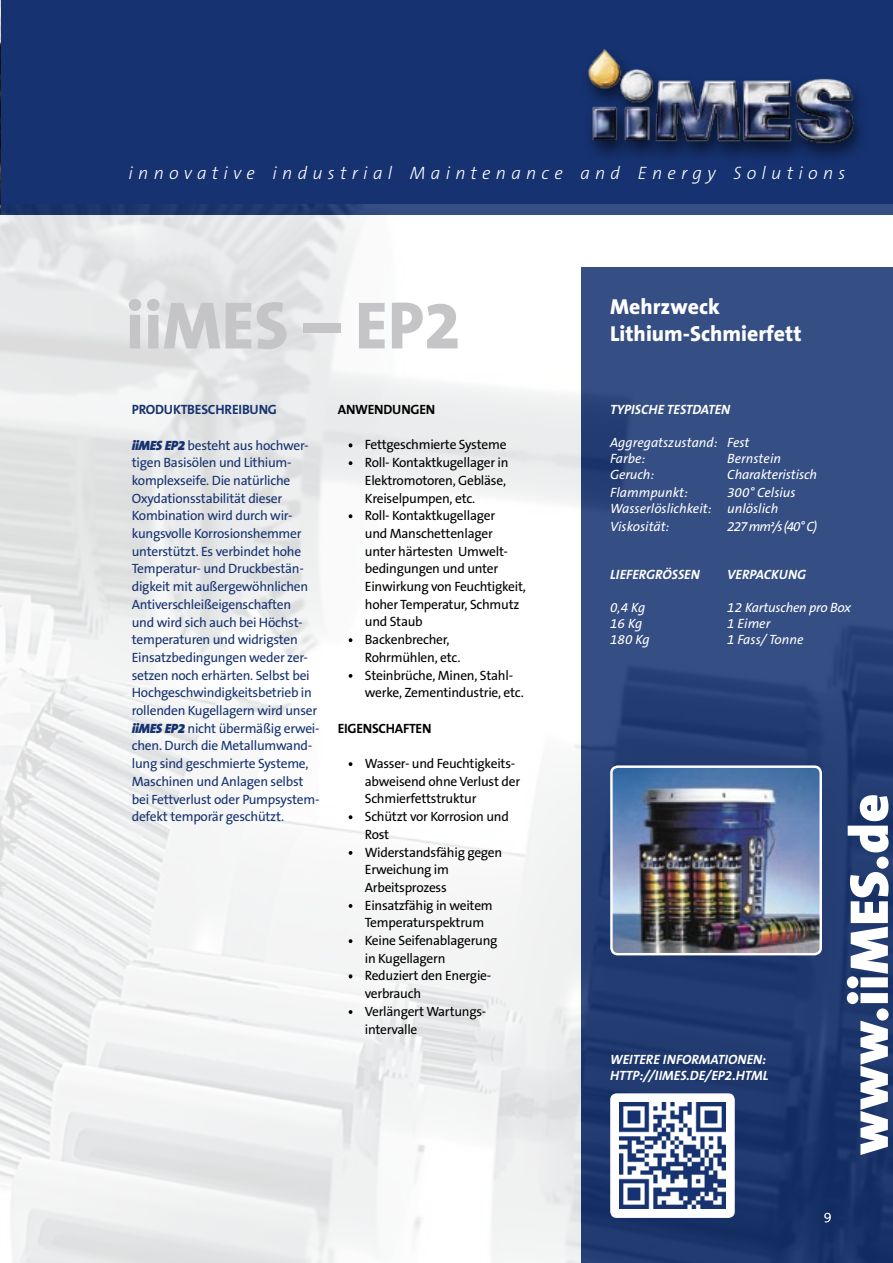
<style>
.page{position:relative;width:893px;height:1263px;background:#fff}
.page>*{position:absolute;margin:0;border:0;box-sizing:border-box;transform-origin:0 0}
.t1{font:800 67.5px "The Sans B8";color:#c5c5c7}
.t2{font:900 55.05px "The Sans B9";letter-spacing:.01em;color:#fff}
.t3{font:800 21.75px/27px "The Sans B8";color:#fff}
.t4{font:italic 300 18px "The Sans B3";letter-spacing:.29em;color:#fff}
.t5{font:13.5px/17.7px "The Sans B5 Plain";letter-spacing:-.02em;color:#000}
.t6{font:13.5px/17.7px "The Sans B5 Plain";letter-spacing:-.02em;color:#163270}
.t7{font:italic 13.5px/16.2px "The Sans B5 Plain";color:#fff}
.t8{font:italic 700 13.5px/16.2px "The Sans B7";color:#fff}
.t9{font:700 13.5px "The Sans B7";letter-spacing:-.02em;color:#000}
.t10{font:700 13.5px "The Sans B7";letter-spacing:-.02em;color:#163270}
.t11{font:italic 13.5px "The Sans B5 Plain";letter-spacing:-.02em;color:#fff}
.t12{font:italic 13.5px "The Sans B5 Plain";letter-spacing:-.07em;color:#fff}
.s1{font-family:"The Sans B9";font-weight:900;font-style:italic}
</style>
<div class="page">
<div style="left:0;top:0;width:893px;height:214px;background:#163270"></div>
<img style="left:0;top:204px;width:893px;height:1059px">
<img style="left:611px;top:768px;width:210px;height:186px">
<div style="left:610px;top:765px;width:212px;height:190px;border:2px solid #fff;border-radius:6px"></div>
<img style="left:0;top:0;width:1px;height:214px">
<div style="left:578px;top:42px;width:290px;height:119px;background:#000;opacity:.58"></div>
<img style="left:578px;top:42px;width:290px;height:109px">
<svg style="left:349px;top:1010px;width:3px;height:4px"></svg>
<svg style="left:349px;top:939px;width:3px;height:4px"></svg>
<svg style="left:349px;top:904px;width:3px;height:4px"></svg>
<svg style="left:349px;top:815px;width:3px;height:4px"></svg>
<svg style="left:349px;top:762px;width:3px;height:4px"></svg>
<svg style="left:349px;top:638px;width:3px;height:4px"></svg>
<svg style="left:349px;top:461px;width:3px;height:4px"></svg>
<svg style="left:824px;top:1213px;width:7px;height:9px"></svg>
<div style="left:610px;top:1093px;width:125px;height:125px;background:#fff;border-radius:6px"></div>
<img style="left:619px;top:1103px;width:106px;height:105px">
<h3 class="t4" style="left:129px;top:164px;width:718px">innovative industrial Maintenance and Energy Solutions</h3>
<h1 class="t1" style="left:126px;top:290px;width:337px">iiMES – EP2</h1>
<h3 class="t3" style="left:610px;top:294px;width:193px">Mehrzweck<br>Lithium-Schmierfett</h3>
<p class="t10" style="left:132px;top:402px;width:147px">PRODUKTBESCHREI BUNG</p>
<p class="t6" style="left:132px;top:437px;width:189px"><span class="s1">iiMES EP2</span> besteht aus hochwer&shy;tigen Basisölen und Lithium&shy;komplexseife. Die natürliche<br>Oxydationsstabilität dieser<br>Kombination wird durch wir&shy;kungsvolle Korrosionshemmer unterstützt. Es verbindet hohe<br>Temperatur- und Druckbestän&shy;digkeit mit außergewöhnlichen<br>Antiverschleißeigenschaften<br>und wird sich auch bei Höchst&shy;temperaturen und widrigsten<br>Einsatzbedingungen weder zer&shy;setzen noch erhärten. Selbst bei<br>Hochgeschwindigkeitsbetrieb in rollenden Kugellagern wird unser <span class="s1">iiMES EP2</span> nicht übermäßig erwei&shy;chen. Durch die Metallumwand&shy;lung sind geschmierte Systeme,<br>Maschinen und Anlagen selbst bei Fettverlust oder Pumpsystem&shy;defekt temporär geschützt.</p>
<p class="t9" style="left:338px;top:402px;width:99px">ANWENDUNGEN</p>
<p class="t5" style="left:348px;top:436px;width:160px">• Fettgeschmierte Systeme</p>
<p class="t5" style="left:365px;top:454px;width:145px;text-indent:-17px">• Roll- Kontaktkugellager in<br>Elektromotoren, Gebläse,<br>Kreiselpumpen, etc.</p>
<p class="t5" style="left:365px;top:507px;width:163px;text-indent:-17px">• Roll- Kontaktkugellager<br>und Manschettenlager unter härtesten U mwelt&shy;bedingungen und unter<br>Einwirkung von Feuchtigkeit, hoher Temperatur, Schmutz und Staub</p>
<p class="t5" style="left:365px;top:631px;width:97px;text-indent:-17px">• Backenbrecher,<br>Rohrmühlen, etc.</p>
<p class="t5" style="left:365px;top:667px;width:161px;text-indent:-17px">• Steinbrüche, Minen, Stahl&shy;werke, Zementindustrie, etc.</p>
<p class="t9" style="left:338px;top:721px;width:95px">EIGENSCHAFTEN</p>
<p class="t5" style="left:365px;top:755px;width:157px;text-indent:-17px">• Wasser- und Feuchtigkeits&shy;abweisend ohne Verlust der<br>Schmierfettstruktur</p>
<p class="t5" style="left:365px;top:808px;width:146px;text-indent:-17px">• Schützt vor Korrosion und<br>Rost</p>
<p class="t5" style="left:365px;top:844px;width:139px;text-indent:-17px">• Widerstandsfähig gegen<br>Erweichung im<br>Arbeitsprozess</p>
<p class="t5" style="left:365px;top:897px;width:129px;text-indent:-17px">• Einsatzfähig in weitem<br>Temperaturspektrum</p>
<p class="t5" style="left:365px;top:932px;width:134px;text-indent:-17px">• Keine Seifenablagerung in Kugellagern</p>
<p class="t5" style="left:365px;top:967px;width:128px;text-indent:-17px">• Reduziert den Energie&shy;verbrauch</p>
<p class="t5" style="left:365px;top:1003px;width:123px;text-indent:-17px">• Verlängert Wartungs&shy;intervalle</p>
<p class="t8" style="left:610px;top:402px;width:122px">TYPISCHE TESTDATEN</p>
<p class="t7" style="left:610px;top:434px;width:141px">Aggregatszustand: Fest<br>Farbe:</p>
<p class="t7" style="left:727px;top:450px;width:55px">Bernstein</p>
<p class="t7" style="left:610px;top:467px;width:45px">Geruch:</p>
<p class="t7" style="left:727px;top:467px;width:91px">Charakteristisch</p>
<p class="t7" style="left:610px;top:484px;width:79px">Flammpunkt:</p>
<p class="t7" style="left:610px;top:484px;width:187px;text-indent:117px">300° Celsius<br>Wasserlöslichkeit: unlöslich</p>
<p class="t7" style="left:610px;top:518px;width:61px">Viskosität:</p>
<p class="t12" style="left:727px;top:519px;width:91px">227mm²/s(40° C)</p>
<p class="t8" style="left:610px;top:567px;width:110px">LIEFERGRÖSSEN V</p>
<p class="t8" style="left:735px;top:567px;width:72px">ERPACKUNG</p>
<p class="t7" style="left:610px;top:599px;width:37px">0,4 Kg</p>
<p class="t11" style="left:727px;top:600px;width:125px">12 Kartuschen pro Box</p>
<p class="t7" style="left:610px;top:615px;width:34px">16 Kg</p>
<p class="t7" style="left:727px;top:615px;width:45px">1 Eimer</p>
<p class="t7" style="left:610px;top:632px;width:41px">180 Kg</p>
<p class="t7" style="left:727px;top:632px;width:78px">1 Fass/ Tonne</p>
<p class="t8" style="left:610px;top:1051px;width:160px">WEITERE INFORMATIONEN:<br>HTTP://IIMES.DE/EP2.HTML</p>
<h2 class="t2" style="left:840px;top:1155px;width:363px;rotate:-90deg">www.iiMES.de</h2>
</div>
